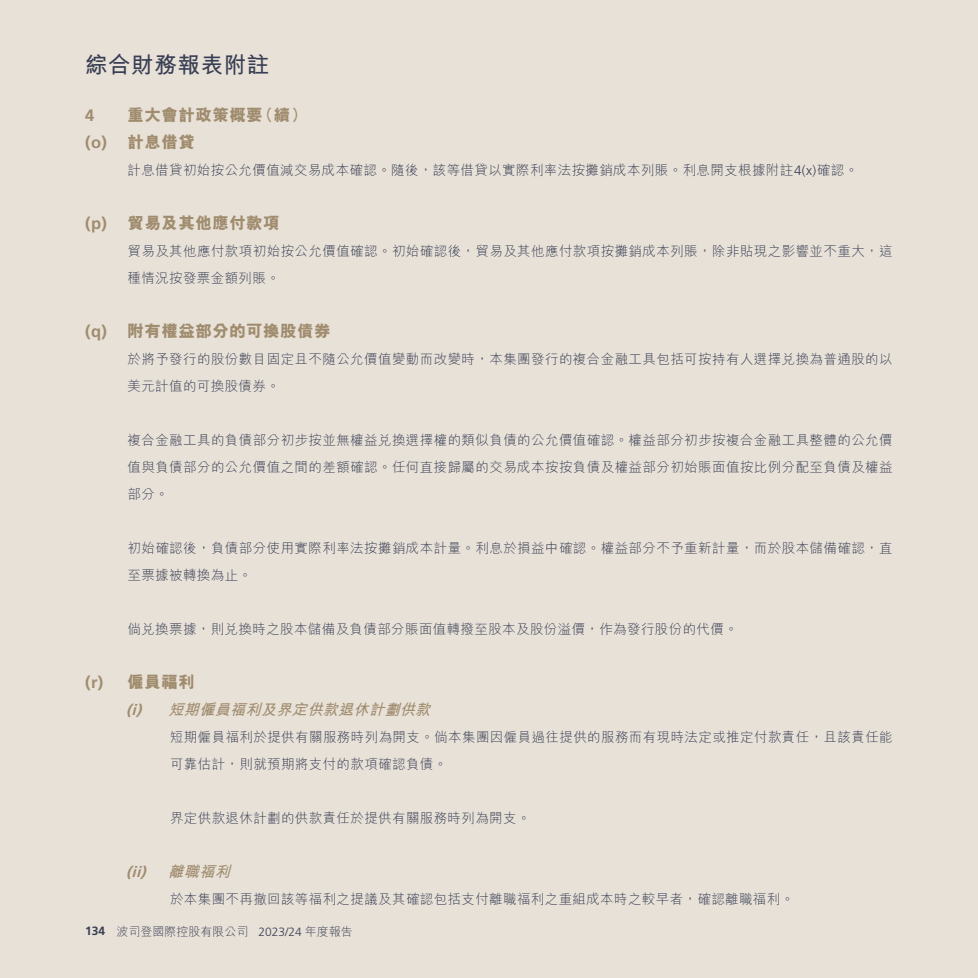
<style>
.page{position:relative;width:978px;height:978px;background:#e8e1d8}
.page>*{position:absolute;margin:0;border:0;box-sizing:border-box;transform-origin:0 0}
.t1{font:700 22.5px "M Hei HK";letter-spacing:.03em;color:#383e53}
.t2{font:800 16.5px/27px "M Hei HK";letter-spacing:.03em;color:#a08c6e}
.t3{font:700 16.5px "Frutiger LT Std";color:#a08c6e}
.t4{font:italic 700 15px "M Hei HK";color:#a08c6e}
.t5{font:italic 700 15px "Frutiger LT Std";color:#a08c6e}
.t6{font:300 13.5px/27px "M Hei HK";letter-spacing:.03em;color:#383e53}
.t7{font:300 12px "M Hei HK";color:#383e53}
.s1{font-family:"Frutiger LT Std";font-weight:700}
.s2{font-family:"Frutiger LT Std"}
.s3{font-family:"M Hei HK"}
</style>
<div class="page">
<h1 class="t1" style="left:85px;top:49px;width:186px">綜合財務報表附註</h1>
<p class="t3" style="left:85px;top:106px;width:11px">4</p>
<p class="t2" style="left:85px;top:102px;width:224px;text-indent:43px">重大會計政策概要（續）<span class="s1">(o)</span> 計息借貸</p>
<p class="t6" style="left:128px;top:156px;width:732px">計息借貸初始按公允價值減交易成本確認。隨後，該等借貸以實際利率法按攤銷成本列賬。利息開支根據附註<span class="s2">4(x)</span>確認。</p>
<p class="t2" style="left:85px;top:210px;width:196px"><span class="s1">(p)</span> 貿易及其他應付款項</p>
<p class="t6" style="left:128px;top:237px;width:767px">貿易及其他應付款項初始按公允價值確認。初始確認後，貿易及其他應付款項按攤銷成本列賬，除非貼現之影響並不重大，這種情況按發票金額列賬。</p>
<p class="t2" style="left:85px;top:318px;width:247px"><span class="s1">(q)</span> 附有權益部分的可換股債券</p>
<p class="t6" style="left:128px;top:345px;width:767px">於將予發行的股份數目固定且不隨公允價值變動而改變時，本集團發行的複合金融工具包括可按持有人選擇兌換為普通股的以美元計值的可換股債券。</p>
<p class="t6" style="left:128px;top:426px;width:767px;text-align:justify">複合金融工具的負債部分初步按並無權益兌換選擇權的類似負債的公允價值確認。權益部分初步按複合金融工具整體的公允價值與負債部分的公允價值之間的差額確認。任何直接歸屬的交易成本按按負債及權益部分初始賬面值按比例分配至負債及權益部分。</p>
<p class="t6" style="left:128px;top:534px;width:767px">初始確認後，負債部分使用實際利率法按攤銷成本計量。利息於損益中確認。權益部分不予重新計量，而於股本儲備確認，直至票據被轉換為止。</p>
<p class="t6" style="left:128px;top:615px;width:612px">倘兌換票據，則兌換時之股本儲備及負債部分賬面值轉撥至股本及股份溢價，作為發行股份的代價。</p>
<p class="t2" style="left:85px;top:669px;width:111px"><span class="s1">(r)</span> 僱員福利</p>
<p class="t4" style="left:126px;top:699px;width:311px"><span class="s2">(i)</span> 短期僱員福利及界定供款退休計劃供款</p>
<p class="t6" style="left:170px;top:723px;width:724px">短期僱員福利於提供有關服務時列為開支。倘本集團因僱員過往提供的服務而有現時法定或推定付款責任，且該責任能可靠估計，則就預期將支付的款項確認負債。</p>
<p class="t6" style="left:170px;top:804px;width:362px">界定供款退休計劃的供款責任於提供有關服務時列為開支。</p>
<p class="t5" style="left:126px;top:863px;width:110px">(ii) <span class="s3">離職福利</span></p>
<p class="t6" style="left:170px;top:885px;width:626px">於本集團不再撤回該等福利之提議及其確認包括支付離職福利之重組成本時之較早者，確認離職福利。</p>
<p class="t7" style="left:85px;top:925px;width:269px"><span class="s1">134</span> 波司登國際控股有限公司 <span class="s2">2023/24</span> 年度報告</p>
</div>
